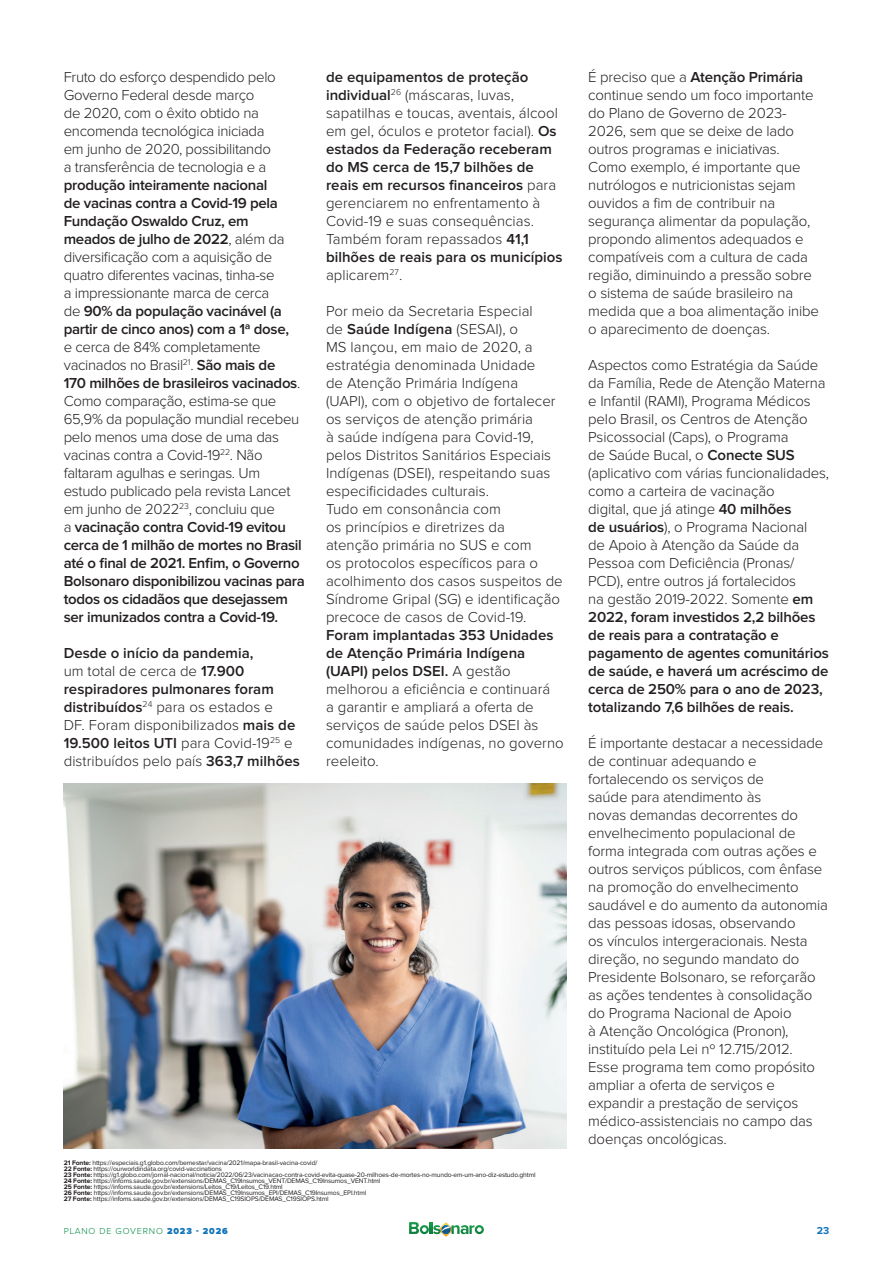
<style>
.page{position:relative;width:893px;height:1263px;background:#fff}
.page>*{position:absolute;margin:0;border:0;box-sizing:border-box;transform-origin:0 0}
.t1{font:300 15px/18px "Proxima Nova";letter-spacing:-.01em;color:#231f20}
.t2{font:600 15px/18px "Proxima Nova";letter-spacing:-.02em;color:#231f20}
.t3{font:600 15px/18px "Proxima Nova";color:#231f20}
.t4{font:700 10.5px "Proxima Nova";color:#1174bb}
.t5{font:300 9px "Proxima Nova";letter-spacing:.09em;color:#008b43}
.t6{font:6.75px/6px "Proxima Nova";letter-spacing:-.015em;color:#231f20}
.s1{font-weight:300}
.s2{font-weight:600}
.s3{font-weight:700}
.s4{font-weight:900;color:#1174bb}
</style>
<div class="page">
<svg style="left:409px;top:1222px;width:75px;height:15px"></svg>
<img style="left:64px;top:784px;width:503px;height:365px">
<p class="t1" style="left:64px;top:68px;width:213px">Fruto do esforço despendido pelo<br>Governo Federal desde março<br>de 2020, com o êxito obtido na encomenda tecnológica iniciada em junho de 2020, possibilitando a transferência de tecnologia e a</p>
<p class="t2" style="left:64px;top:176px;width:227px">produção inteiramente nacional<br>de vacinas contra a Covid-19 pela<br>Fundação Oswaldo Cruz, em meados de julho de 2022<span class="s1">, além da diversificação com a aquisição de quatro diferentes vacinas, tinha-se<br>a impressionante marca de cerca de</span> 90% da população vacinável (a partir de cinco anos) com a 1ª dose,</p>
<p class="t1" style="left:64px;top:338px;width:242px">e cerca de 84% completamente vacinados no Brasil<sup>21</sup>. <span class="s2">São mais de<br>170 milhões de brasileiros vacinados</span>.<br>Como comparação, estima-se que 65,9% da população mundial recebeu pelo menos uma dose de uma das vacinas contra a Covid-19<sup>22</sup>. Não faltaram agulhas e seringas. Um estudo publicado pela revista Lancet em junho de 2022<sup>23</sup>, concluiu que<br>a <span class="s2">vacinação contra Covid-19 evitou cerca de 1 milhão de mortes no Brasil até o final de 2021. Enfim, o Governo Bolsonaro disponibilizou vacinas para todos os cidadãos que desejassem ser imunizados contra a Covid-19.</span></p>
<p class="t3" style="left:64px;top:644px;width:238px">Desde o início da pandemia,<br><span class="s1">um total de cerca de</span> 17.900 respiradores pulmonares foram distribuídos<sup>24</sup> <span class="s1">para os estados e<br>DF. Foram disponibilizados</span> mais de<br>19.500 leitos UTI <span class="s1">para Covid-19</span><sup>25</sup> <span class="s1">e distribuídos pelo país</span> 363,7 milhões</p>
<p class="t1" style="left:326px;top:68px;width:238px"><span class="s2">de equipamentos de proteção individual</span><sup>26</sup> (máscaras, luvas, sapatilhas e toucas, aventais, álcool em gel, óculos e protetor facial). <span class="s2">Os estados da Federação receberam do MS cerca de 15,7 bilhões de reais em recursos financeiros</span> para gerenciarem no enfrentamento à<br>Covid-19 e suas consequências.<br>Também foram repassados <span class="s2">41,1 bilhões de reais para os municípios </span>aplicarem<sup>27</sup>.</p>
<p class="t1" style="left:326px;top:302px;width:238px">Por meio da Secretaria Especial<br>de <span class="s2">Saúde Indígena</span> (SESAI), o<br>MS lançou, em maio de 2020, a estratégia denominada Unidade<br>de Atenção Primária Indígena (UAPI), com o objetivo de fortalecer os serviços de atenção primária<br>à saúde indígena para Covid-19, pelos Distritos Sanitários Especiais<br>Indígenas (DSEI), respeitando suas especificidades culturais.<br>Tudo em consonância com<br>os princípios e diretrizes da<br>atenção primária no SUS e com<br>os protocolos específicos para o acolhimento dos casos suspeitos de<br>Síndrome Gripal (SG) e identificação precoce de casos de Covid-19.</p>
<p class="t1" style="left:326px;top:626px;width:239px"><span class="s2">Foram implantadas 353 Unidades de Atenção Primária Indígena (UAPI) pelos DSEI.</span> A gestão melhorou a eficiência e continuará<br>a garantir e ampliará a oferta de serviços de saúde pelos DSEI às comunidades indígenas, no governo reeleito.</p>
<p class="t6" style="left:64px;top:1160px;width:473px"><span class="s3">21 Fonte:</span> https://especiais.g1.globo.com/bemestar/vacina/2021/mapa-brasil-vacina-covid/<br><span class="s3">22 Fonte:</span> https://ourworldindata.org/covid-vaccinations<br><span class="s3">23 Fonte:</span> https://g1.globo.com/jornal-nacional/noticia/2022/06/23/vacinacao-contra-covid-evita-quase-20-milhoes-de-mortes-no-mundo-em-um-ano-diz-estudo.ghtml <span class="s3">24 Fonte:</span> https://infoms.saude.gov.br/extensions/DEMAS_C19Insumos_VENT/DEMAS_C19Insumos_VENT.html<br><span class="s3">25 Fonte:</span> https://infoms.saude.gov.br/extensions/Leitos_C19/Leitos_C19.html<br><span class="s3">26 Fonte:</span> https://infoms.saude.gov.br/extensions/DEMAS_C19Insumos_EPI/DEMAS_C19Insumos_EPI.html<br><span class="s3">27 Fonte:</span> https://infoms.saude.gov.br/extensions/DEMAS_C19SIOPS/DEMAS_C19SIOPS.html</p>
<p class="t1" style="left:588px;top:68px;width:232px">É preciso que a <span class="s2">Atenção Primária </span>continue sendo um foco importante do Plano de Governo de 2023-<br>2026, sem que se deixe de lado outros programas e iniciativas.<br>Como exemplo, é importante que nutrólogos e nutricionistas sejam ouvidos a fim de contribuir na segurança alimentar da população, propondo alimentos adequados e compatíveis com a cultura de cada região, diminuindo a pressão sobre o sistema de saúde brasileiro na medida que a boa alimentação inibe o aparecimento de doenças.</p>
<p class="t1" style="left:588px;top:356px;width:242px">Aspectos como Estratégia da Saúde da Família, Rede de Atenção Materna e Infantil (RAMI), Programa Médicos pelo Brasil, os Centros de Atenção Psicossocial (Caps), o Programa<br>de Saúde Bucal, o <span class="s2">Conecte SUS </span>(aplicativo com várias funcionalidades, como a carteira de vacinação<br>digital, que já atinge <span class="s2">40 milhões<br>de usuários</span>), o Programa Nacional<br>de Apoio à Atenção da Saúde da Pessoa com Deficiência (Pronas/ PCD), entre outros já fortalecidos<br>na gestão 2019-2022. Somente <span class="s2">em 2022, foram investidos 2,2 bilhões de reais para a contratação e pagamento de agentes comunitários de saúde, e haverá um acréscimo de cerca de 250% para o ano de 2023, totalizando 7,6 bilhões de reais.</span></p>
<p class="t1" style="left:588px;top:734px;width:241px">É importante destacar a necessidade de continuar adequando e fortalecendo os serviços de<br>saúde para atendimento às<br>novas demandas decorrentes do envelhecimento populacional de forma integrada com outras ações e outros serviços públicos, com ênfase na promoção do envelhecimento saudável e do aumento da autonomia das pessoas idosas, observando<br>os vínculos intergeracionais. Nesta direção, no segundo mandato do<br>Presidente Bolsonaro, se reforçarão as ações tendentes à consolidação do Programa Nacional de Apoio<br>à Atenção Oncológica (Pronon), instituído pela Lei nº 12.715/2012.<br>Esse programa tem como propósito ampliar a oferta de serviços e expandir a prestação de serviços médico-assistenciais no campo das doenças oncológicas.</p>
<p class="t5" style="left:64px;top:1227px;width:166px">PLANO DE GOVERNO <span class="s4">2023 - 2026</span></p>
<p class="t4" style="left:817px;top:1225px;width:14px">23</p>
</div>
